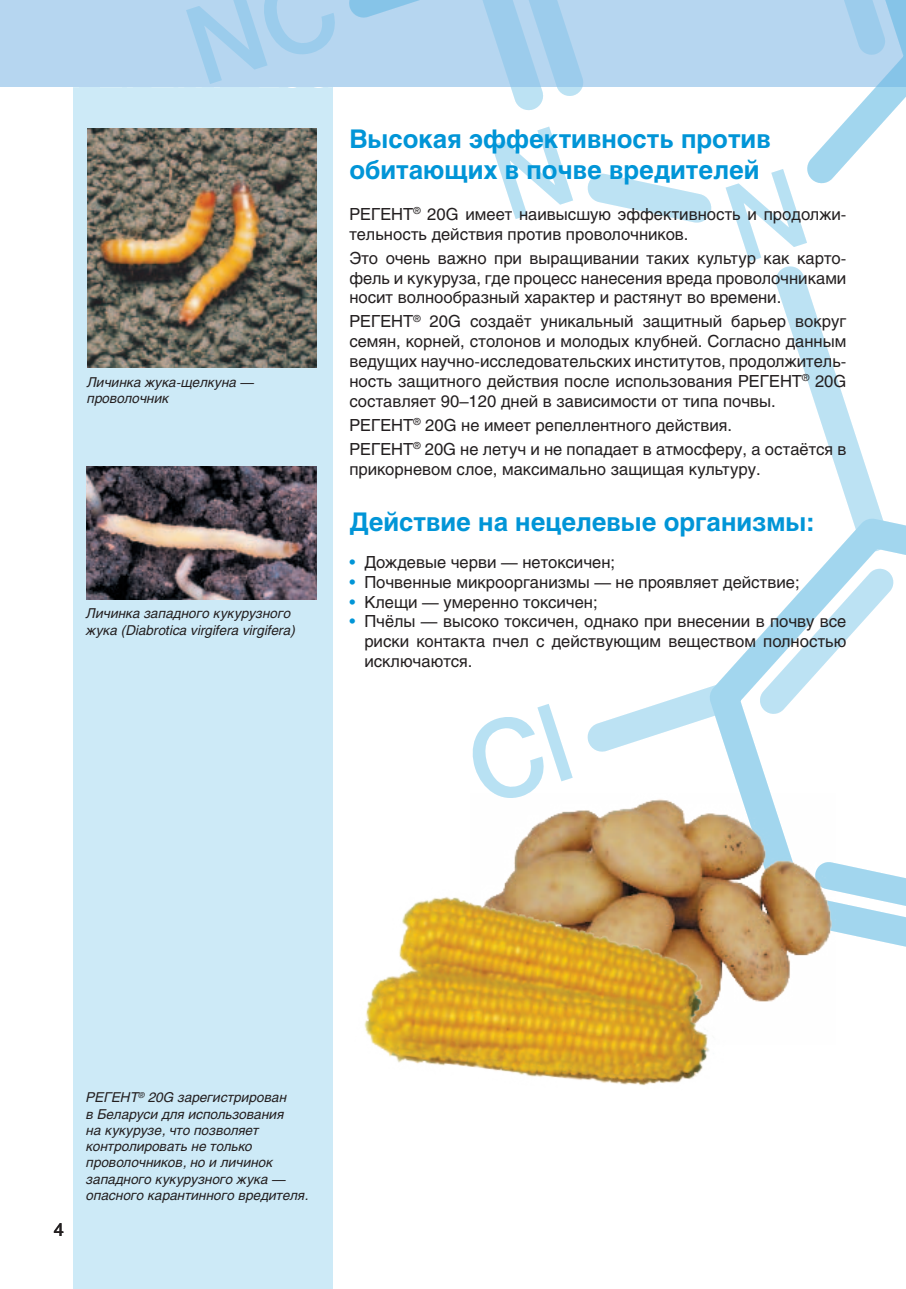
<style>
.page{position:relative;width:906px;height:1289px;background:#fff}
.page>*{position:absolute;margin:0;border:0;box-sizing:border-box;transform-origin:0 0}
.Zagl_2_urovn{font:700 25.5px/30.6px "Helios";color:#0195d7}
.t1{font:18px "Helios";color:#231f20}
.text_ocn{font:16.5px/19.8px "Helios";color:#231f20}
.bullet{font:16.5px/19.8px "Helios";color:#231f20;text-align:justify}
.роdpic_ris{font:italic 13.5px/16.2px "Helios";color:#231f20}
.s1{color:#0195d7}
</style>
<div class="page">
<div style="left:73px;top:0;width:259px;height:1288px;background:#cdeaf7"></div>
<div style="left:0;top:0;width:906px;height:87px;background:#b6d6f0"></div>
<svg style="left:720px;top:553px;width:186px;height:394px"></svg>
<svg style="left:758px;top:567px;width:137px;height:148px"></svg>
<svg style="left:836px;top:860px;width:70px;height:63px"></svg>
<svg style="left:587px;top:681px;width:154px;height:72px"></svg>
<svg style="left:472px;top:704px;width:101px;height:89px"></svg>
<svg style="left:186px;top:0;width:149px;height:88px"></svg>
<svg style="left:349px;top:0;width:557px;height:553px"></svg>
<img style="left:494px;top:793px;width:342px;height:209px">
<img style="left:87px;top:128px;width:229px;height:239px">
<img style="left:87px;top:467px;width:229px;height:132px">
<img style="left:364px;top:868px;width:386px;height:218px">
<p class="роdpic_ris" style="left:87px;top:374px;width:169px">Личинка жука-щелкуна — проволочник</p>
<p class="роdpic_ris" style="left:86px;top:605px;width:211px">Личинка западного кукурузного жука (Diabrotica virgifera virgifera)</p>
<p class="Zagl_2_urovn" style="left:349px;top:124px;width:423px">Высокая эффективность против обитающих в почве вредителей</p>
<p class="text_ocn" style="left:349px;top:204px;width:498px">РЕГЕНТ<sup>®</sup> 20G имеет наивысшую эффективность и продолжи&shy;тельность действия против проволочников.</p>
<p class="text_ocn" style="left:349px;top:248px;width:498px;text-align:justify">Это очень важно при выращивании таких культур как карто&shy;фель и кукуруза, где процесс нанесения вреда проволочниками носит волнообразный характер и растянут во времени.</p>
<p class="text_ocn" style="left:349px;top:311px;width:498px;text-align:justify">РЕГЕНТ<sup>®</sup> 20G создаёт уникальный защитный барьер вокруг семян, корней, столонов и молодых клубней. Согласно данным ведущих научно-исследовательских институтов, продолжитель&shy;ность защитного действия после использования РЕГЕНТ<sup>®</sup> 20G составляет 90–120 дней в зависимости от типа почвы.</p>
<p class="text_ocn" style="left:349px;top:415px;width:384px">РЕГЕНТ<sup>®</sup> 20G не имеет репеллентного действия.</p>
<p class="text_ocn" style="left:349px;top:439px;width:498px">РЕГЕНТ<sup>®</sup> 20G не летуч и не попадает в атмосферу, а остаётся в прикорневом слое, максимально защищая культуру.</p>
<p class="Zagl_2_urovn" style="left:349px;top:506px;width:467px">Действие на нецелевые организмы:</p>
<p class="bullet" style="left:349px;top:552px;width:267px"><span class="s1">•</span> Дождевые черви — нетоксичен;</p>
<p class="bullet" style="left:349px;top:572px;width:452px"><span class="s1">•</span> Почвенные микроорганизмы — не проявляет действие;</p>
<p class="bullet" style="left:349px;top:591px;width:250px"><span class="s1">•</span> Клещи — умеренно токсичен;</p>
<p class="bullet" style="left:364px;top:611px;width:483px;text-indent:-15px"><span class="s1">•</span> Пчёлы — высоко токсичен, однако при внесении в почву все риски контакта пчел с действующим веществом полностью исключаются.</p>
<p class="t1" style="left:54px;top:1218px;width:12px">4</p>
<p class="роdpic_ris" style="left:86px;top:1089px;width:224px">РЕГЕНТ<sup>®</sup> 20G зарегистрирован<br>в Беларуси для использования<br>на кукурузе, что позволяет контролировать не только проволочников, но и личинок западного кукурузного жука — опасного карантинного вредителя.</p>
</div>
